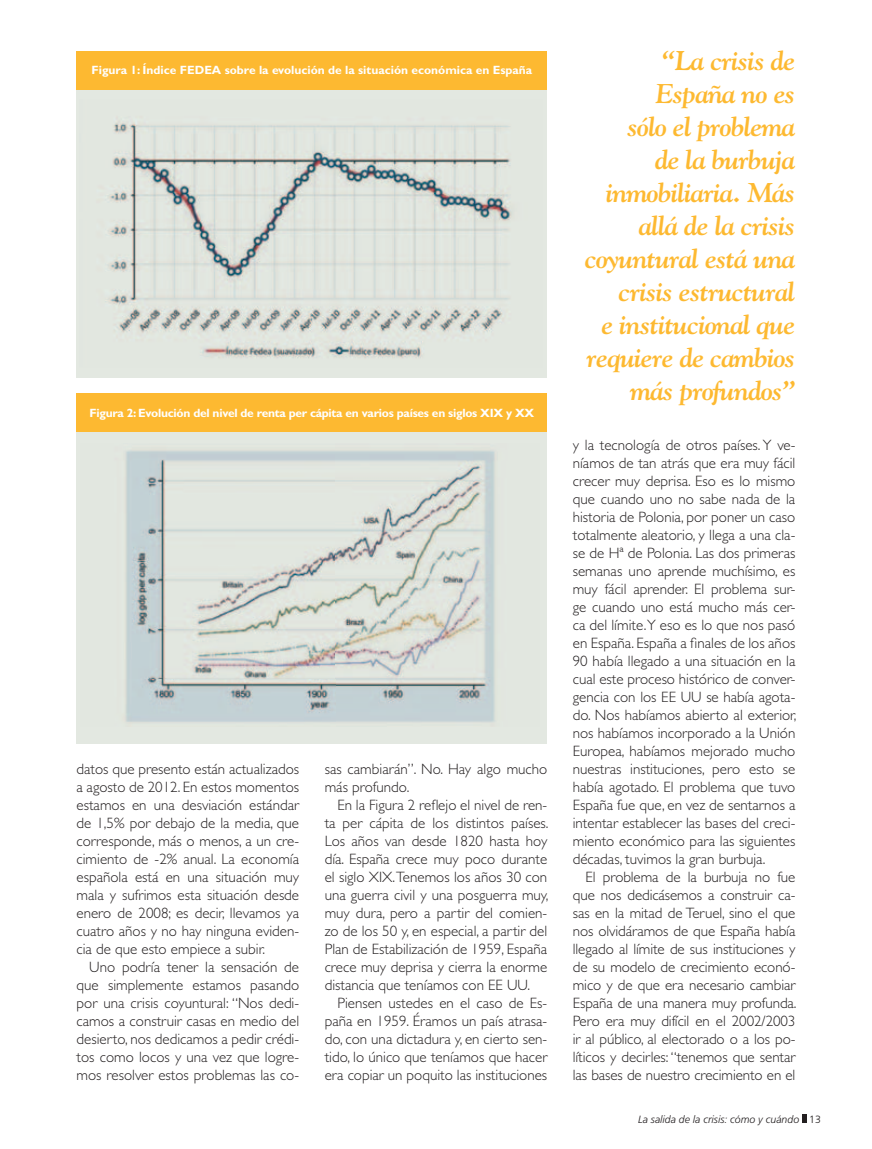
<style>
.page{position:relative;width:872px;height:1149px;background:#fff}
.page>*{position:absolute;margin:0;border:0;box-sizing:border-box;transform-origin:0 0}
.t1{font:italic 700 27px/33px "Goudy Std";letter-spacing:-.03em;color:#fdb931;text-align:right}
.t2{font:300 15px/18px "Gill Sans Std";color:#231f20;text-align:justify}
.t3{font:700 12px "Gill Sans Std";letter-spacing:-.02em;color:#fff}
.t4{font:700 12px "Gill Sans Std";color:#fff}
.t5{font:italic 300 10.5px "Frutiger LT Std";color:#231f20}
.s1{font-weight:700;font-size:12px;color:#fff}
.s2{font-style:normal}
</style>
<div class="page">
<svg style="left:802px;top:1114px;width:4px;height:8px"></svg>
<div style="left:77px;top:87px;width:470px;height:290px;background:#e3e8e1"></div>
<div style="left:77px;top:51px;width:470px;height:38px;background:#fdb931"></div>
<div style="left:77px;top:429px;width:470px;height:314px;background:#e3e8e1"></div>
<div style="left:77px;top:393px;width:470px;height:38px;background:#fdb931"></div>
<img style="left:105px;top:121px;width:407px;height:237px">
<img style="left:125px;top:450px;width:370px;height:272px">
<p class="t4" style="left:91px;top:63px;width:442px">Figura 1: Índice FEDEA sobre la evolución de la situación económica en España</p>
<p class="t3" style="left:89px;top:405px;width:446px">Figura 2: Evolución del nivel de renta per cápita en varios países en siglos XIX y XX</p>
<p class="t2" style="left:77px;top:759px;width:224px">datos que presento están actualizados a agosto de 2012. En estos momentos estamos en una desviación estándar de 1,5% por debajo de la media, que corresponde, más o menos, a un cre&shy;cimiento de -2% anual. La economía española está en una situación muy mala y sufrimos esta situación desde enero de 2008; es decir, llevamos ya cuatro años y no hay ninguna eviden&shy;cia de que esto empiece a subir.</p>
<p class="t2" style="left:77px;top:957px;width:224px;text-indent:13px">Uno podría tener la sensación de que simplemente estamos pasando por una crisis coyuntural: “Nos dedi&shy;camos a construir casas en medio del desierto, nos dedicamos a pedir crédi&shy;tos como locos y una vez que logre&shy;mos resolver estos problemas las co-</p>
<p class="t2" style="left:325px;top:759px;width:224px">sas cambiarán”. No. Hay algo mucho más profundo.</p>
<p class="t2" style="left:337px;top:795px;width:211px">En la Figura 2 reflejo el nivel de ren-</p>
<p class="t2" style="left:325px;top:813px;width:225px">ta per cápita de los distintos países.</p>
<p class="t2" style="left:325px;top:831px;width:224px">Los años van desde 1820 hasta hoy</p>
<p class="t2" style="left:325px;top:849px;width:224px">día. España crece muy poco durante</p>
<p class="t2" style="left:325px;top:867px;width:224px">el siglo XIX. Tenemos los años 30 con</p>
<p class="t2" style="left:325px;top:885px;width:225px">una guerra civil y una posguerra muy,</p>
<p class="t2" style="left:325px;top:903px;width:224px">muy dura, pero a partir del comien-</p>
<p class="t2" style="left:325px;top:921px;width:224px">zo de los 50 y, en especial, a partir del</p>
<p class="t2" style="left:325px;top:939px;width:224px">Plan de Estabilización de 1959, España</p>
<p class="t2" style="left:325px;top:957px;width:224px">crece muy deprisa y cierra la enorme</p>
<p class="t2" style="left:325px;top:975px;width:217px">distancia que teníamos con EE UU. <span class="s1">F</span></p>
<p class="t2" style="left:337px;top:993px;width:211px">Piensen ustedes en el caso de Es-</p>
<p class="t2" style="left:325px;top:1011px;width:224px">paña en 1959. Éramos un país atrasa-</p>
<p class="t2" style="left:325px;top:1029px;width:224px">do, con una dictadura y, en cierto sen-</p>
<p class="t2" style="left:325px;top:1047px;width:224px">tido, lo único que teníamos que hacer</p>
<p class="t2" style="left:325px;top:1065px;width:224px">era copiar un poquito las instituciones</p>
<h1 class="t1" style="left:585px;top:44px;width:212px">“La crisis de<br>España no es<br>sólo el problema<br>de la burbuja inmobiliaria. Más allá de la crisis coyuntural está una crisis estructural<br>e institucional que requiere de cambios más profundos”</h1>
<p class="t2" style="left:573px;top:435px;width:225px">y la tecnología de otros países. Y ve&shy;níamos de tan atrás que era muy fácil crecer muy deprisa. Eso es lo mismo que cuando uno no sabe nada de la historia de Polonia, por poner un caso totalmente aleatorio, y llega a una cla&shy;se de Hª de Polonia. Las dos primeras semanas uno aprende muchísimo, es muy fácil aprender. El problema sur&shy;ge cuando uno está mucho más cer&shy;ca del límite.Y eso es lo que nos pasó en España. España a finales de los años 90 había llegado a una situación en la cual este proceso histórico de conver&shy;gencia con los EE UU se había agota&shy;do. Nos habíamos abierto al exterior, nos habíamos incorporado a la Unión Europea, habíamos mejorado mucho nuestras instituciones, pero esto se había agotado. El problema que tuvo España fue que, en vez de sentarnos a intentar establecer las bases del creci&shy;miento económico para las siguientes décadas, tuvimos la gran burbuja.</p>
<p class="t2" style="left:573px;top:867px;width:225px;text-indent:13px">El problema de la burbuja no fue que nos dedicásemos a construir ca&shy;sas en la mitad de Teruel, sino el que nos olvidáramos de que España había llegado al límite de sus instituciones y de su modelo de crecimiento econó&shy;mico y de que era necesario cambiar España de una manera muy profunda.<br>Pero era muy difícil en el 2002/2003 ir al público, al electorado o a los po&shy;líticos y decirles: “tenemos que sentar las bases de nuestro crecimiento en el</p>
<p class="t5" style="left:638px;top:1112px;width:184px">La salida de la crisis: cómo y cuándo <span class="s2">13</span></p>
</div>
